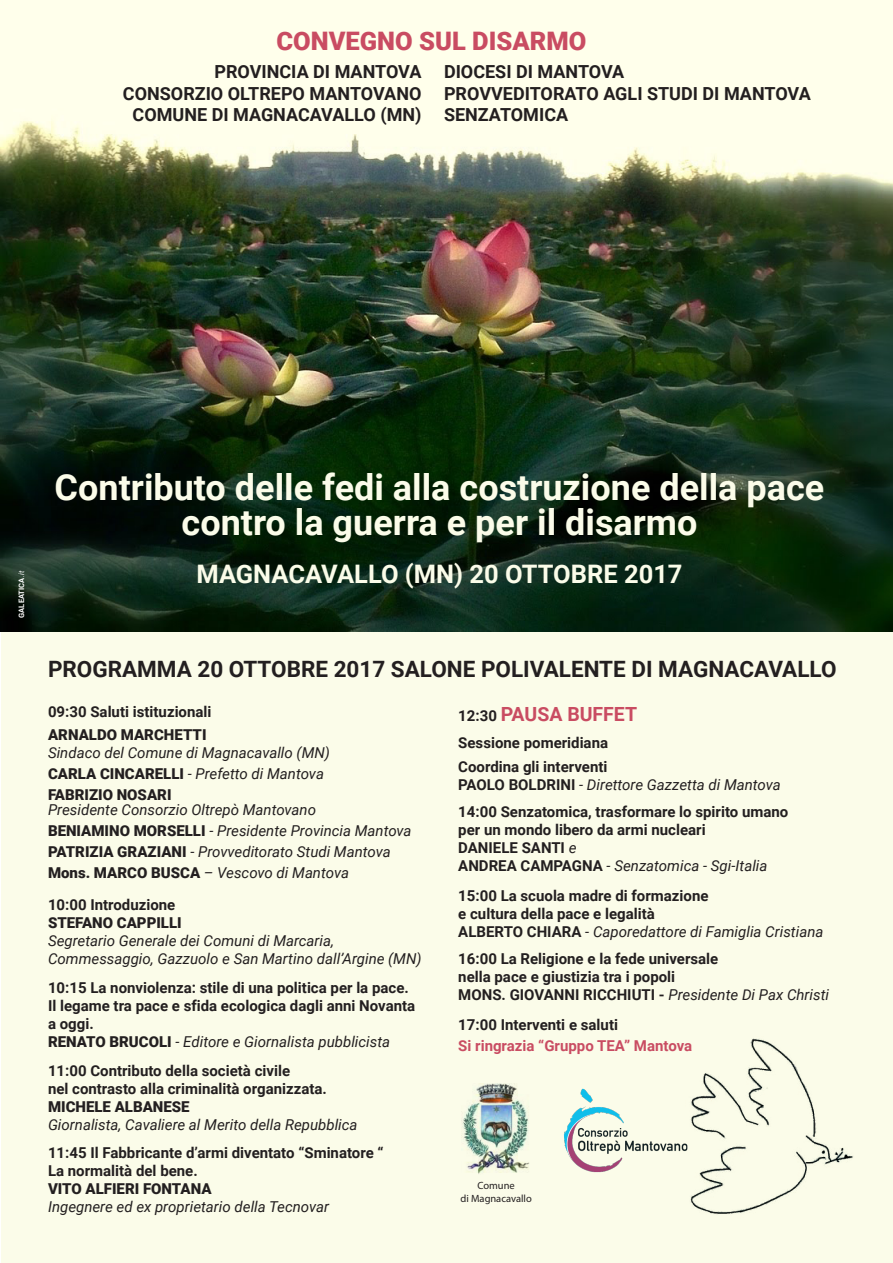
<style>
.page{position:relative;width:893px;height:1263px;background:#fff}
.page>*{position:absolute;margin:0;border:0;box-sizing:border-box;transform-origin:0 0}
.t1{font:700 36px/34.2px "Roboto";color:#fbfce9;text-align:center}
.t2{font:700 25.5px "Roboto";color:#fbfce9}
.t3{font:900 25.5px "Roboto";color:#c94c62}
.t4{font:700 22.5px "Roboto";color:#231f20}
.t5{font:700 19.5px "Roboto";color:#c94c62}
.t6{font:700 18px/21.6px "Roboto";color:#231f20;text-align:right}
.t7{font:700 15px/18px "Roboto";color:#231f20}
.t8{font:italic 15px/21px "Roboto";color:#231f20}
.t9{font:900 15px "Roboto";color:#231f20}
.t10{font:700 15px "Roboto";color:#c94c62}
.t11{font:10.5px/12.3px "Myriad Pro";color:#231f20;text-align:center}
.t12{font:700 7.5px "Roboto";color:#fff}
.s1{font-weight:400;font-style:italic}
.s2{font-weight:900;font-style:normal}
.s3{font-weight:900}
.s4{font-size:15px;color:#231f20}
</style>
<div class="page">
<div style="left:1px;top:0;width:892px;height:1263px;background:#fbfce9"></div>
<img style="left:0;top:0;width:893px;height:631px">
<img style="left:690px;top:1038px;width:163px;height:176px">
<img style="left:564px;top:1079px;width:200px;height:102px">
<img style="left:461px;top:1083px;width:68px;height:91px">
<h2 class="t3" style="left:276px;top:23px;width:311px">CONVEGNO SUL DISARMO</h2>
<p class="t6" style="left:123px;top:60px;width:300px">PROVINCIA DI MANTOVA<br>CONSORZIO OLTREPO MANTOVANO<br>COMUNE DI MAGNACAVALLO (MN)</p>
<p class="t6" style="left:444px;top:60px;width:368px;text-align:left">DIOCESI DI MANTOVA<br>PROVVEDITORATO AGLI STUDI DI MANTOVA<br>SENZATOMICA</p>
<p class="t12" style="left:16px;top:618px;width:49px;rotate:-90deg">GALEATICA <span class="s1">.it</span></p>
<h1 class="t1" style="left:55px;top:469px;width:771px">Contributo delle fedi alla costruzione della pace contro la guerra e per il disarmo</h1>
<h2 class="t2" style="left:196px;top:556px;width:488px">MAGNACAVALLO (MN) 20 OTTOBRE 2017</h2>
<h3 class="t4" style="left:48px;top:653px;width:790px">PROGRAMMA 20 OTTOBRE 2017 SALONE POLIVALENTE DI MAGNACAVALLO</h3>
<p class="t7" style="left:48px;top:702px;width:165px">09:30 Saluti istituzionali</p>
<p class="t9" style="left:48px;top:724px;width:160px">ARNALDO MARCHETTI</p>
<p class="t8" style="left:48px;top:742px;width:284px">Sindaco del Comune di Magnacavallo (MN)<br><span class="s2">CARLA CINCARELLI</span> - Prefetto di Mantova<br><span class="s2">FABRIZIO NOSARI</span></p>
<p class="t8" style="left:48px;top:799px;width:365px">Presidente Consorzio Oltrepò Mantovano<br><span class="s2">BENIAMINO MORSELLI</span> - Presidente Provincia Mantova <span class="s2">PATRIZIA GRAZIANI</span> - Provveditorato Studi Mantova <span class="s2">Mons. MARCO BUSCA</span> – Vescovo di Mantova</p>
<p class="t7" style="left:48px;top:895px;width:129px">10:00 Introduzione</p>
<p class="t9" style="left:48px;top:912px;width:135px">STEFANO CAPPILLI</p>
<p class="t8" style="left:48px;top:931px;width:375px;line-height:18px">Segretario Generale dei Comuni di Marcaria,<br>Commessaggio, Gazzuolo e San Martino dall’Argine (MN)</p>
<p class="t7" style="left:48px;top:978px;width:369px">10:15 La nonviolenza: stile di una politica per la pace.<br>Il legame tra pace e sfida ecologica dagli anni Novanta a oggi.<br><span class="s3">RENATO BRUCOLI</span> <span class="s1">- Editore e Giornalista pubblicista</span></p>
<p class="t7" style="left:48px;top:1061px;width:280px">11:00 Contributo della società civile<br>nel contrasto alla criminalità organizzata.</p>
<p class="t9" style="left:48px;top:1096px;width:143px">MICHELE ALBANESE</p>
<p class="t8" style="left:48px;top:1113px;width:311px">Giornalista, Cavaliere al Merito della Repubblica</p>
<p class="t7" style="left:48px;top:1143px;width:337px">11:45 Il Fabbricante d’armi diventato “Sminatore “<br>La normalità del bene.</p>
<p class="t9" style="left:48px;top:1178px;width:165px">VITO ALFIERI FONTANA</p>
<p class="t8" style="left:48px;top:1196px;width:283px">Ingegnere ed ex proprietario della Tecnovar</p>
<h3 class="t5" style="left:458px;top:700px;width:180px"><span class="s4">12:30</span> PAUSA BUFFET</h3>
<p class="t7" style="left:458px;top:730px;width:151px;line-height:24px">Sessione pomeridiana<br>Coordina gli interventi</p>
<p class="t7" style="left:458px;top:770px;width:332px;line-height:27px">PAOLO BOLDRINI <span class="s1">- Direttore Gazzetta di Mantova<br></span>14:00 Senzatomica, trasformare lo spirito umano</p>
<p class="t7" style="left:458px;top:820px;width:311px">per un mondo libero da armi nucleari<br>DANIELE SANTI <span class="s1">e<br></span>ANDREA CAMPAGNA <span class="s1">- Senzatomica - Sgi-Italia</span></p>
<p class="t7" style="left:458px;top:886px;width:367px">15:00 La scuola madre di formazione<br>e cultura della pace e legalità<br>ALBERTO CHIARA <span class="s1">- Caporedattore di Famiglia Cristiana</span></p>
<p class="t7" style="left:458px;top:949px;width:372px">16:00 La Religione e la fede universale<br>nella pace e giustizia tra i popoli<br>MONS. GIOVANNI RICCHIUTI - <span class="s1">Presidente Di Pax Christi</span></p>
<p class="t7" style="left:458px;top:1015px;width:161px">17:00 Interventi e saluti</p>
<p class="t10" style="left:458px;top:1035px;width:235px">Si ringrazia “Gruppo TEA” Mantova</p>
<p class="t11" style="left:460px;top:1179px;width:73px">Comune<br>di Magnacavallo</p>
</div>
